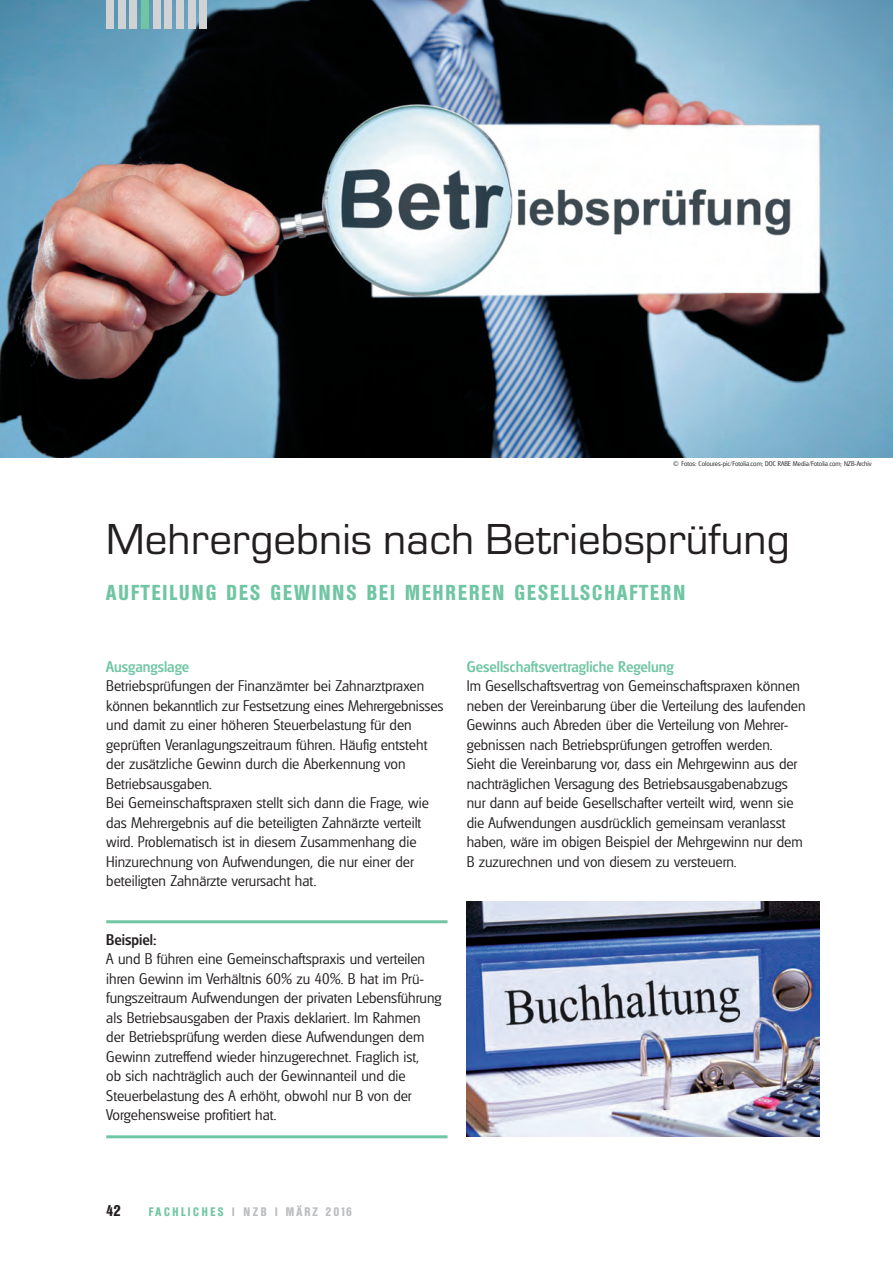
<style>
.page{position:relative;width:893px;height:1263px;background:#fff}
.page>*{position:absolute;margin:0;border:0;box-sizing:border-box;transform-origin:0 0}
.t1{font:45px "Micro Square";color:#231f20}
.t2{font:700 condensed 21px "Olympia";letter-spacing:.1em;color:#70c6a2}
.t3{font:300 15px/19.5px "Glasgow";color:#231f20}
.t4{font:500 15px "Glasgow";color:#70c6a2}
.t5{font:500 15px "Glasgow";color:#231f20}
.t6{font:700 condensed 15px "Olympia";color:#231f20}
.t7{font:700 condensed 12px "Olympia";letter-spacing:.215em;color:#bcbdc0}
.t8{font:300 6.75px "Glasgow";color:#231f20}
.s1{color:#70c6a2}
</style>
<div class="page">
<img style="left:0;top:0;width:893px;height:457px">
<div style="left:106px;top:0;width:8px;height:28px;background:#d1d2d4"></div>
<div style="left:118px;top:0;width:8px;height:28px;background:#d1d2d4"></div>
<div style="left:130px;top:0;width:7px;height:28px;background:#d1d2d4"></div>
<div style="left:141px;top:0;width:8px;height:28px;background:#70c6a2"></div>
<div style="left:153px;top:0;width:8px;height:28px;background:#d1d2d4"></div>
<div style="left:165px;top:0;width:7px;height:28px;background:#d1d2d4"></div>
<div style="left:176px;top:0;width:8px;height:28px;background:#d1d2d4"></div>
<div style="left:188px;top:0;width:8px;height:28px;background:#d1d2d4"></div>
<div style="left:200px;top:0;width:7px;height:28px;background:#d1d2d4"></div>
<hr style="left:106px;top:920px;width:342px;height:3px;background:#70c6a2">
<hr style="left:106px;top:1135px;width:342px;height:3px;background:#70c6a2">
<img style="left:467px;top:902px;width:353px;height:235px">
<p class="t8" style="left:673px;top:460px;width:200px">© Fotos: Coloures-pic/Fotolia.com; DOC RABE Media/Fotolia.com; NZB-Archiv</p>
<h1 class="t1" style="left:106px;top:524px;width:685px">Mehrergebnis nach Betriebsprüfung</h1>
<h2 class="t2" style="left:106px;top:581px;width:580px">AUFTEILUNG DES GEWINNS BEI MEHREREN GESELLSCHAFTERN</h2>
<p class="t4" style="left:106px;top:658px;width:85px">Ausgangslage</p>
<p class="t3" style="left:106px;top:676px;width:339px">Betriebsprüfungen der Finanzämter bei Zahnarztpraxen können bekanntlich zur Festsetzung eines Mehrergebnisses und damit zu einer höheren Steuerbelastung für den geprüften Veranlagungszeitraum führen. Häufig entsteht der zusätzliche Gewinn durch die Aberkennung von Betriebsausgaben.<br>Bei Gemeinschaftspraxen stellt sich dann die Frage, wie das Mehrergebnis auf die beteiligten Zahnärzte verteilt wird. Problematisch ist in diesem Zusammenhang die Hinzurechnung von Aufwendungen, die nur einer der beteiligten Zahnärzte verursacht hat.</p>
<p class="t5" style="left:106px;top:931px;width:52px">Beispiel:</p>
<p class="t3" style="left:106px;top:949px;width:337px">A und B führen eine Gemeinschaftspraxis und verteilen ihren Gewinn im Verhältnis 60% zu 40%. B hat im Prü&shy;fungszeitraum Aufwendungen der privaten Lebensführung als Betriebsausgaben der Praxis deklariert. Im Rahmen der Betriebsprüfung werden diese Aufwendungen dem Gewinn zutreffend wieder hinzugerechnet. Fraglich ist,<br>ob sich nachträglich auch der Gewinnanteil und die Steuerbelastung des A erhöht, obwohl nur B von der Vorgehensweise profitiert hat.</p>
<p class="t4" style="left:467px;top:658px;width:209px">Gesellschaftsvertragliche Regelung</p>
<p class="t3" style="left:467px;top:676px;width:340px">Im Gesellschaftsvertrag von Gemeinschaftspraxen können neben der Vereinbarung über die Verteilung des laufenden Gewinns auch Abreden über die Verteilung von Mehrer&shy;gebnissen nach Betriebsprüfungen getroffen werden.<br>Sieht die Vereinbarung vor, dass ein Mehrgewinn aus der nachträglichen Versagung des Betriebsausgabenabzugs nur dann auf beide Gesellschafter verteilt wird, wenn sie die Aufwendungen ausdrücklich gemeinsam veranlasst haben, wäre im obigen Beispiel der Mehrgewinn nur dem B zuzurechnen und von diesem zu versteuern.</p>
<p class="t6" style="left:106px;top:1202px;width:16px">42</p>
<p class="t7" style="left:149px;top:1205px;width:205px"><span class="s1">FACHLICHES</span> | NZB | MÄRZ 2016</p>
</div>
